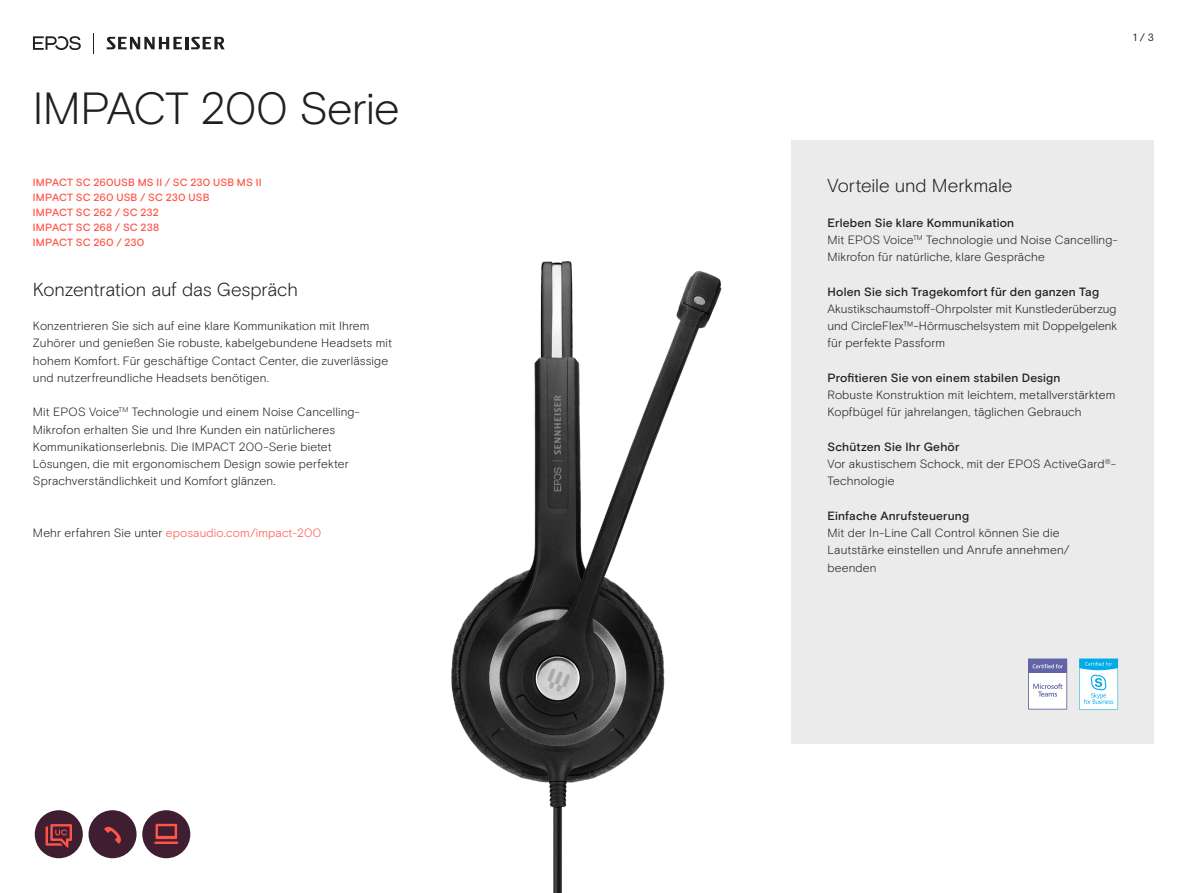
<style>
.page{position:relative;width:1187px;height:893px;background:#fff}
.page>*{position:absolute;margin:0;border:0;box-sizing:border-box;transform-origin:0 0}
.EPOS_headline_32_reg{font:300 45px "EPOS Basis";letter-spacing:-.025em;color:#231f20}
.EPOS_lead_intro_12_5{font:300 18.75px "EPOS Basis";letter-spacing:-.01em;color:#231f20}
.EPOS_bodytext{font:300 12px/17.2px "EPOS Basis";letter-spacing:.01em;color:#231f20}
.EPOS_bodytext-2{font:300 12px "EPOS Basis";letter-spacing:.01em;color:#ff5549}
.EPOS_bodytext-3{font:500 10.5px "EPOS Basis";letter-spacing:.015em;color:#ff5549}
.t1{font:10.5px "EPOS Basis";color:#231f20}
.s1{color:#231f20}
.s2{font-weight:500}
</style>
<div class="page">
<img style="left:451px;top:261px;width:271px;height:632px">
<svg style="left:93px;top:33px;width:1px;height:20px"></svg>
<svg style="left:107px;top:37px;width:118px;height:12px"></svg>
<svg style="left:33px;top:36px;width:48px;height:14px"></svg>
<div style="left:791px;top:140px;width:362px;height:604px;background:#ebebeb"></div>
<div style="left:35px;top:810px;width:48px;height:48px;background:#3f1e31;border-radius:50%"></div>
<svg style="left:46px;top:824px;width:26px;height:24px"></svg>
<div style="left:88px;top:810px;width:48px;height:48px;background:#3f1e31;border-radius:50%"></div>
<svg style="left:104px;top:826px;width:17px;height:18px"></svg>
<div style="left:142px;top:810px;width:48px;height:48px;background:#3f1e31;border-radius:50%"></div>
<svg style="left:155px;top:824px;width:22px;height:15px"></svg>
<hr style="left:154px;top:841px;width:24px;height:3px;background:#ff5549">
<svg style="left:1079px;top:658px;width:38px;height:52px;background:#b3e5f7"></svg>
<svg style="left:1028px;top:658px;width:39px;height:52px;background:#c7c8df"></svg>
<p class="EPOS_headline_32_reg" style="left:33px;top:82px;width:368px">IMPACT 200 Serie</p>
<p class="EPOS_bodytext-3" style="left:33px;top:176px;width:230px">IMPACT SC 260USB MS II / SC 230 USB MS II</p>
<p class="EPOS_bodytext-3" style="left:33px;top:191px;width:178px">IMPACT SC 260 USB / SC 230 USB</p>
<p class="EPOS_bodytext-3" style="left:33px;top:206px;width:127px">IMPACT SC 262 / SC 232</p>
<p class="EPOS_bodytext-3" style="left:33px;top:221px;width:128px">IMPACT SC 268 / SC 238</p>
<p class="EPOS_bodytext-3" style="left:33px;top:236px;width:113px">IMPACT SC 260 / 230</p>
<p class="EPOS_lead_intro_12_5" style="left:33px;top:278px;width:266px">Konzentration auf das Gespräch</p>
<p class="EPOS_bodytext" style="left:33px;top:317px;width:360px">Konzentrieren Sie sich auf eine klare Kommunikation mit Ihrem Zuhörer und genießen Sie robuste, kabelgebundene Headsets mit hohem Komfort. Für geschäftige Contact Center, die zuverlässige und nutzerfreundliche Headsets benötigen.</p>
<p class="EPOS_bodytext" style="left:33px;top:404px;width:328px">Mit EPOS Voice<sup>TM</sup> Technologie und einem Noise Cancelling-Mikrofon erhalten Sie und Ihre Kunden ein natürlicheres Kommunikationserlebnis. Die IMPACT 200-Serie bietet Lösungen, die mit ergonomischem Design sowie perfekter Sprachverständlichkeit und Komfort glänzen.</p>
<p class="EPOS_bodytext-2" style="left:33px;top:526px;width:290px"><span class="s1">Mehr erfahren Sie unter</span> eposaudio.com/impact-200</p>
<p class="t1" style="left:1132px;top:31px;width:22px">1 / 3</p>
<p class="EPOS_lead_intro_12_5" style="left:827px;top:174px;width:186px">Vorteile und Merkmale</p>
<p class="EPOS_bodytext" style="left:827px;top:214px;width:292px"><span class="s2">Erleben Sie klare Kommunikation<br></span>Mit EPOS Voice<sup>TM</sup> Technologie und Noise Cancelling-<br>Mikrofon für natürliche, klare Gespräche</p>
<p class="EPOS_bodytext" style="left:827px;top:283px;width:291px"><span class="s2">Holen Sie sich Tragekomfort für den ganzen Tag </span>Akustikschaumstoff-Ohrpolster mit Kunstlederüberzug und CircleFlex™-Hörmuschelsystem mit Doppelgelenk für perfekte Passform</p>
<p class="EPOS_bodytext" style="left:827px;top:369px;width:289px"><span class="s2">Profitieren Sie von einem stabilen Design<br></span>Robuste Konstruktion mit leichtem, metallverstärktem<br>Kopfbügel für jahrelangen, täglichen Gebrauch</p>
<p class="EPOS_bodytext" style="left:827px;top:438px;width:290px"><span class="s2">Schützen Sie Ihr Gehör<br></span>Vor akustischem Schock, mit der EPOS ActiveGard<sup>®</sup>-<br>Technologie</p>
<p class="EPOS_bodytext" style="left:827px;top:507px;width:244px"><span class="s2">Einfache Anrufsteuerung<br></span>Mit der In-Line Call Control können Sie die<br>Lautstärke einstellen und Anrufe annehmen/ beenden</p>
</div>
